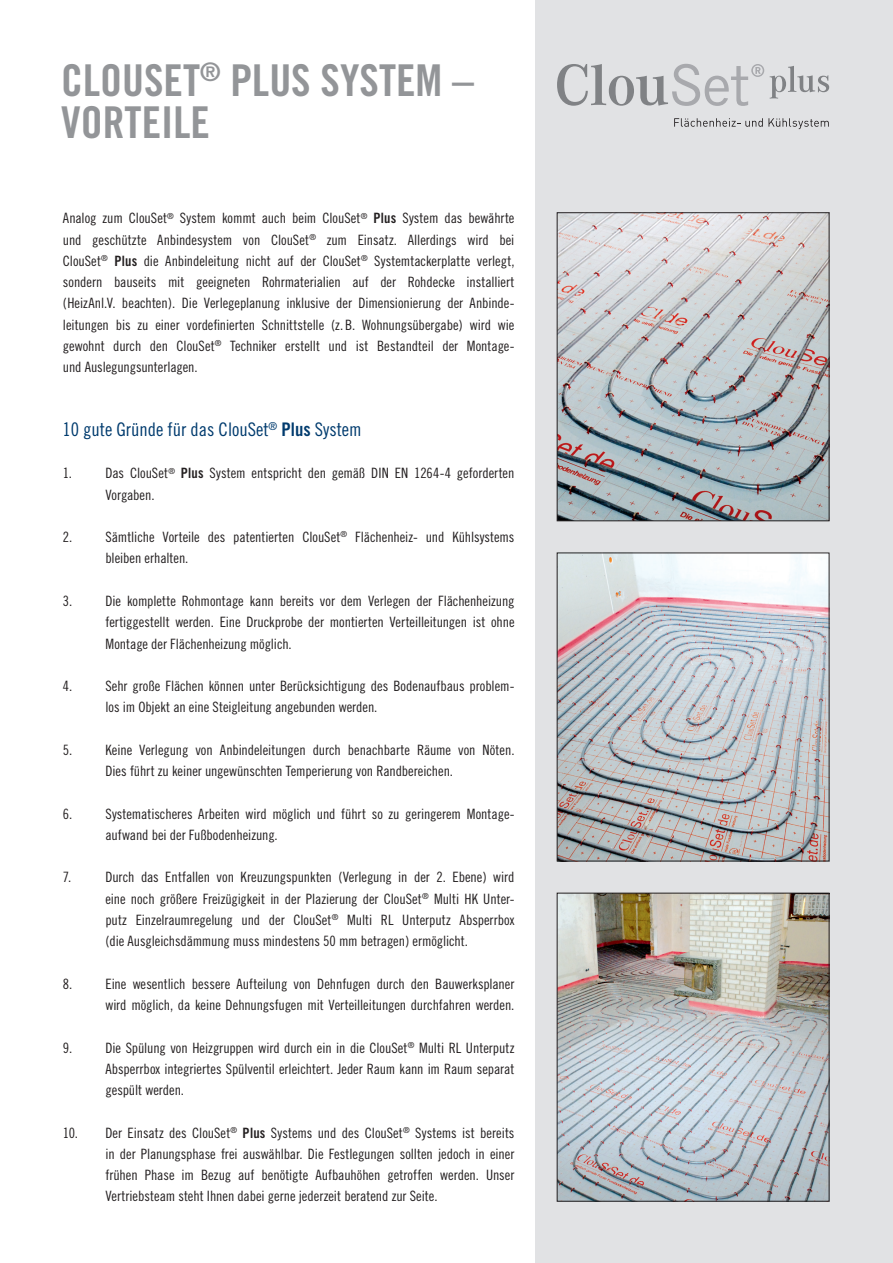
<style>
.page{position:relative;width:893px;height:1263px;background:#fff}
.page>*{position:absolute;margin:0;border:0;box-sizing:border-box;transform-origin:0 0}
.t1{font:43.8px/42.5px "Trade Gothic Bold Cond Twenty";color:#939598}
.t2{font:18.75px "Trade Gothic Cond Eighteen";color:#003b6e}
.t3{font:14.25px/21.3px "Trade Gothic Cond Eighteen";color:#231f20;text-align:justify}
.s1{font-family:"Trade Gothic Bold Cond Twenty"}
</style>
<div class="page">
<div style="left:536px;top:0;width:357px;height:1263px;background:#e1e2e4"></div>
<img style="left:559px;top:215px;width:268px;height:304px">
<div style="left:557px;top:213px;width:272px;height:308px;border:1px solid #231f20"></div>
<img style="left:559px;top:555px;width:268px;height:304px">
<img style="left:559px;top:895px;width:268px;height:304px">
<div style="left:557px;top:893px;width:272px;height:308px;border:1px solid #231f20"></div>
<svg style="left:557px;top:64px;width:207px;height:42px"></svg>
<svg style="left:674px;top:118px;width:155px;height:11px"></svg>
<svg style="left:770px;top:66px;width:59px;height:33px"></svg>
<h1 class="t1" style="left:61px;top:58px;width:414px">CLOUSET<sup>®</sup> PLUS SYSTEM –<br>VORTEILE</h1>
<p class="t3" style="left:63px;top:207px;width:453px">Analog zum ClouSet<sup>®</sup> System kommt auch beim ClouSet<sup>®</sup> <span class="s1">PLUS</span> System das bewährte und geschützte Anbindesystem von ClouSet<sup>®</sup> zum Einsatz. Allerdings wird bei ClouSet<sup>®</sup> <span class="s1">PLUS</span> die Anbindeleitung nicht auf der ClouSet<sup>®</sup> Systemtackerplatte verlegt, sondern bauseits mit geeigneten Rohrmaterialien auf der Rohdecke installiert (HeizAnl.V. beachten). Die Verlegeplanung inklusive der Dimensionierung der Anbinde&shy;leitungen bis zu einer vordefinierten Schnittstelle (z.B. Wohnungsübergabe) wird wie gewohnt durch den ClouSet<sup>®</sup> Techniker erstellt und ist Bestandteil der Montage&shy;und Auslegungsunterlagen.</p>
<h2 class="t2" style="left:62px;top:418px;width:301px">10 gute Gründe für das ClouSet<sup>®</sup> <span class="s1">PLUS</span> System</h2>
<p class="t3" style="left:105px;top:462px;width:411px;text-indent:-43px">1. Das ClouSet<sup>®</sup> <span class="s1">PLUS</span> System entspricht den gemäß DIN EN 1264-4 geforderten<br>Vorgaben.</p>
<p class="t3" style="left:105px;top:526px;width:411px;text-indent:-43px">2. Sämtliche Vorteile des patentierten ClouSet<sup>®</sup> Flächenheiz- und Kühlsystems bleiben erhalten.</p>
<p class="t3" style="left:105px;top:590px;width:411px;text-indent:-43px">3. Die komplette Rohmontage kann bereits vor dem Verlegen der Flächenheizung fertiggestellt werden. Eine Druckprobe der montierten Verteilleitungen ist ohne Montage der Flächenheizung möglich.</p>
<p class="t3" style="left:105px;top:675px;width:410px;text-indent:-43px">4. Sehr große Flächen können unter Berücksichtigung des Bodenaufbaus problem&shy;los im Objekt an eine Steigleitung angebunden werden.</p>
<p class="t3" style="left:105px;top:739px;width:411px;text-indent:-43px">5. Keine Verlegung von Anbindeleitungen durch benachbarte Räume von Nöten.<br>Dies führt zu keiner ungewünschten Temperierung von Randbereichen.</p>
<p class="t3" style="left:105px;top:803px;width:411px;text-indent:-43px">6. Systematischeres Arbeiten wird möglich und führt so zu geringerem Montage&shy;aufwand bei der Fußbodenheizung.</p>
<p class="t3" style="left:105px;top:866px;width:411px;text-indent:-43px">7. Durch das Entfallen von Kreuzungspunkten (Verlegung in der 2. Ebene) wird eine noch größere Freizügigkeit in der Plazierung der ClouSet<sup>®</sup> Multi HK Unter&shy;putz Einzelraumregelung und der ClouSet<sup>®</sup> Multi RL Unterputz Absperrbox (die Ausgleichsdämmung muss mindestens 50 mm betragen) ermöglicht.</p>
<p class="t3" style="left:63px;top:973px;width:453px;text-align:right">8. Eine wesentlich bessere Aufteilung von Dehnfugen durch den Bauwerksplaner wird möglich, da keine Dehnungsfugen mit Verteilleitungen durchfahren werden.</p>
<p class="t3" style="left:105px;top:1036px;width:411px;text-indent:-43px">9. Die Spülung von Heizgruppen wird durch ein in die ClouSet<sup>®</sup> Multi RL Unterputz Absperrbox integriertes Spülventil erleichtert. Jeder Raum kann im Raum separat gespült werden.</p>
<p class="t3" style="left:105px;top:1122px;width:411px;text-indent:-43px">10. Der Einsatz des ClouSet<sup>®</sup> <span class="s1">PLUS</span> Systems und des ClouSet<sup>®</sup> Systems ist bereits in der Planungsphase frei auswählbar. Die Festlegungen sollten jedoch in einer frühen Phase im Bezug auf benötigte Aufbauhöhen getroffen werden. Unser Vertriebsteam steht Ihnen dabei gerne jederzeit beratend zur Seite.</p>
</div>
